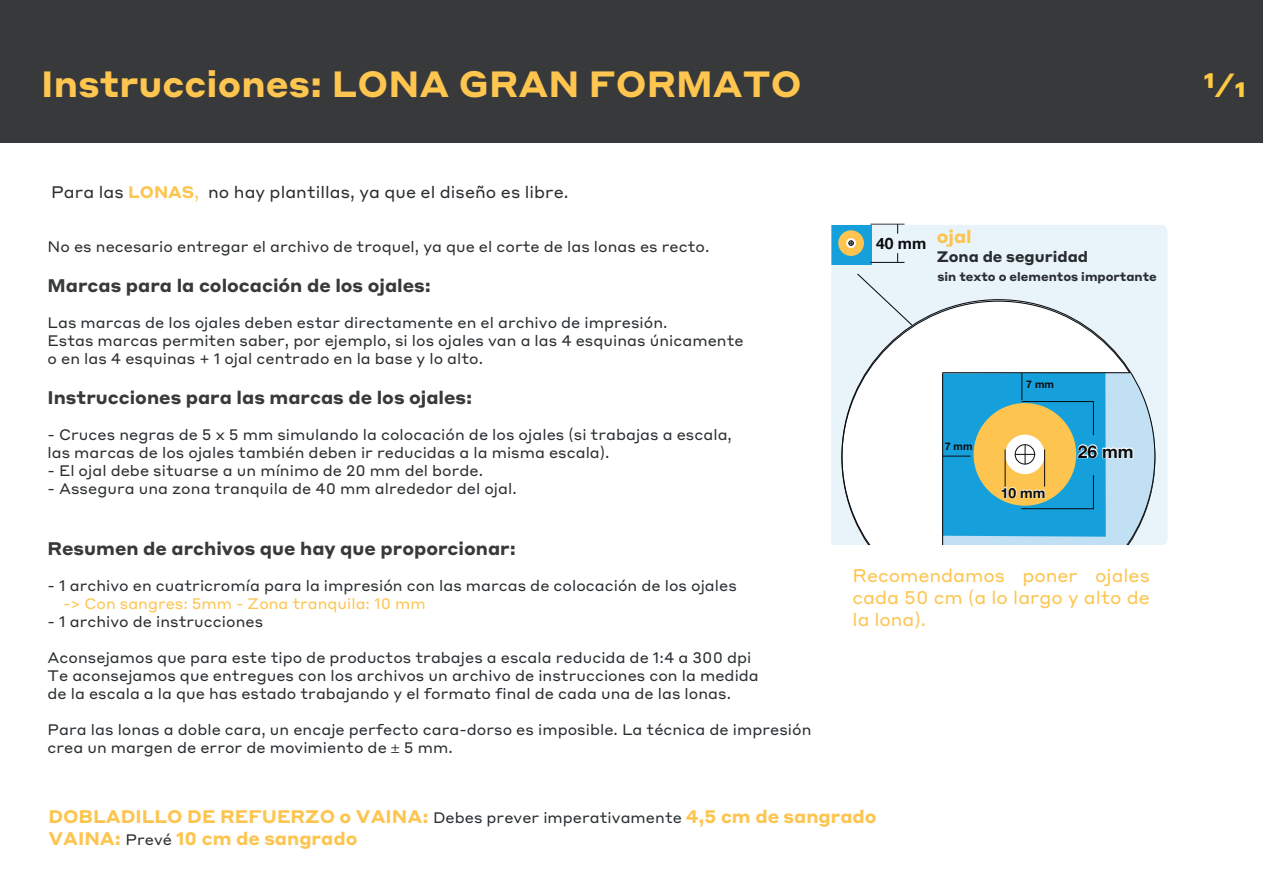
<style>
.page{position:relative;width:1263px;height:893px;background:#fff}
.page>*{position:absolute;margin:0;border:0;box-sizing:border-box;transform-origin:0 0}
.t1{font:700 36px "Styrene A";letter-spacing:.005em;color:#fec54f}
.t2{font:700 33px "Styrene A";color:#fec943}
.t3{font:700 18px "Styrene A";color:#37393b}
.t4{font:700 18px/21.6px "Styrene A";color:#fdc550}
.t5{font:18px/21.6px "Styrene A";color:#fdc550;text-align:justify}
.t6{font:700 17.4px "Helvetica Neue";color:#090b0e}
.t7{font:16.5px "Styrene A";letter-spacing:.005em;color:#2a2e31}
.t8{font:700 15.6px "Helvetica Neue";color:#090b0e}
.t9{font:15px/18px "Styrene A";letter-spacing:.005em;color:#2a2e31}
.t10{font:15px "Styrene A";color:#fdc550}
.t11{font:700 15px "Styrene A";color:#292d30}
.t12{font:700 13.95px "Helvetica Neue";color:#090b0e}
.t13{font:700 12px "Styrene A";color:#292d30}
.t14{font:700 10.5px "Helvetica Neue";color:#090b0e}
.s1{font-weight:700;color:#fdc550}
.s2{color:#fdc550}
.s3{font-family:"Myriad Pro"}
.s4{font-weight:400;font-size:15px;color:#2a2e31}
.s5{color:#fdc54f}
.s6{font-weight:400;font-size:15px;color:#2a2e30}
</style>
<div class="page">
<div style="left:0;top:0;width:1263px;height:143px;background:#37393b"></div>
<div style="left:831px;top:225px;width:336px;height:320px;background:#e9f3fa"></div>
<div style="left:831px;top:225px;width:41px;height:39px;background:#16a0db"></div>
<div style="left:838px;top:230px;width:26px;height:26px;background:#fdc550;border-radius:50%"></div>
<svg style="left:846px;top:238px;width:10px;height:10px"></svg>
<svg style="left:856px;top:272px;width:57px;height:28px"></svg>
<div style="left:876px;top:268px;width:278px;height:19px;background:#e9f3fa"></div>
<svg style="left:841px;top:300px;width:315px;height:245px"></svg>
<hr style="left:943px;top:372px;width:187px;height:1px;background:#090b0e">
<hr style="left:870px;top:224px;width:34px;height:1px;background:#090b0e">
<hr style="left:870px;top:262px;width:34px;height:1px;background:#090b0e">
<svg style="left:849px;top:241px;width:4px;height:5px"></svg>
<svg style="left:942px;top:373px;width:213px;height:172px;background:#77b7c3"></svg>
<h1 class="t1" style="left:41px;top:53px;width:762px">Instrucciones: LONA GRAN FORMATO</h1>
<h2 class="t2" style="left:1203px;top:57px;width:44px">1⁄1</h2>
<p class="t7" style="left:51px;top:178px;width:519px">Para las <span class="s1">LONAS</span><span class="s2">,</span> no hay plantillas, ya que el diseño es libre.</p>
<p class="t9" style="left:48px;top:237px;width:663px">No es necesario entregar el archivo de troquel, ya que el corte de las lonas es recto.</p>
<p class="t3" style="left:48px;top:270px;width:385px">Marcas para la colocación de los ojales:</p>
<p class="t9" style="left:48px;top:312px;width:698px">Las marcas de los ojales deben estar directamente en el archivo de impresión.<br>Estas marcas permiten saber, por ejemplo, si los ojales van a las 4 esquinas únicamente o en las 4 esquinas + 1 ojal centrado en la base y lo alto.</p>
<p class="t3" style="left:48px;top:382px;width:426px">Instrucciones para las marcas de los ojales:</p>
<p class="t9" style="left:48px;top:424px;width:686px">- Cruces negras de 5 x 5 mm simulando la colocación de los ojales (si trabajas a escala, las marcas de los ojales también deben ir reducidas a la misma escala).</p>
<p class="t9" style="left:48px;top:460px;width:437px">- El ojal debe situarse a un mínimo de 20 mm del borde.</p>
<p class="t9" style="left:48px;top:478px;width:471px">- Assegura una zona tranquila de 40 mm alrededor del ojal.</p>
<p class="t3" style="left:48px;top:533px;width:470px">Resumen de archivos que hay que proporcionar:</p>
<p class="t9" style="left:48px;top:575px;width:691px">- 1 archivo en cuatricromía para la impresión con las marcas de colocación de los ojales</p>
<p class="t10" style="left:63px;top:591px;width:364px">-&gt; Con sangres: 5mm - Zona tranquila: 10 mm</p>
<p class="t9" style="left:48px;top:611px;width:217px">- 1 archivo de instrucciones</p>
<p class="t9" style="left:48px;top:647px;width:713px">Aconsejamos que para este tipo de productos trabajes a escala reducida de 1:4 a 300 dpi<br>Te aconsejamos que entregues con los archivos un archivo de instrucciones con la medida de la escala a la que has estado trabajando y el formato final de cada una de las lonas.</p>
<p class="t9" style="left:48px;top:719px;width:765px">Para las lonas a doble cara, un encaje perfecto cara-dorso es imposible. La técnica de impresión crea un margen de error de movimiento de <span class="s3">±</span> 5 mm.</p>
<p class="t8" style="left:876px;top:231px;width:52px">40 mm</p>
<p class="t4" style="left:937px;top:224px;width:37px">ojal</p>
<p class="t11" style="left:937px;top:244px;width:153px">Zona de seguridad</p>
<p class="t13" style="left:937px;top:267px;width:228px">sin texto o elementos importantes</p>
<p class="t14" style="left:1026px;top:376px;width:29px">7 mm</p>
<p class="t14" style="left:945px;top:438px;width:29px">7 mm</p>
<p class="t6" style="left:1078px;top:438px;width:57px">26 mm</p>
<p class="t12" style="left:1001px;top:482px;width:46px">10 mm</p>
<p class="t5" style="left:853px;top:564px;width:299px">Recomendamos poner ojales cada 50 cm (a lo largo y alto de la lona).</p>
<p class="t4" style="left:48px;top:804px;width:830px">DOBLADILLO DE REFUERZO o VAINA: <span class="s4">Debes prever imperativamente</span> 4,5 cm de sangrado<br><span class="s5">VAINA:</span> <span class="s6">Prevé</span> <span class="s5">10 cm de sangrado</span></p>
</div>
